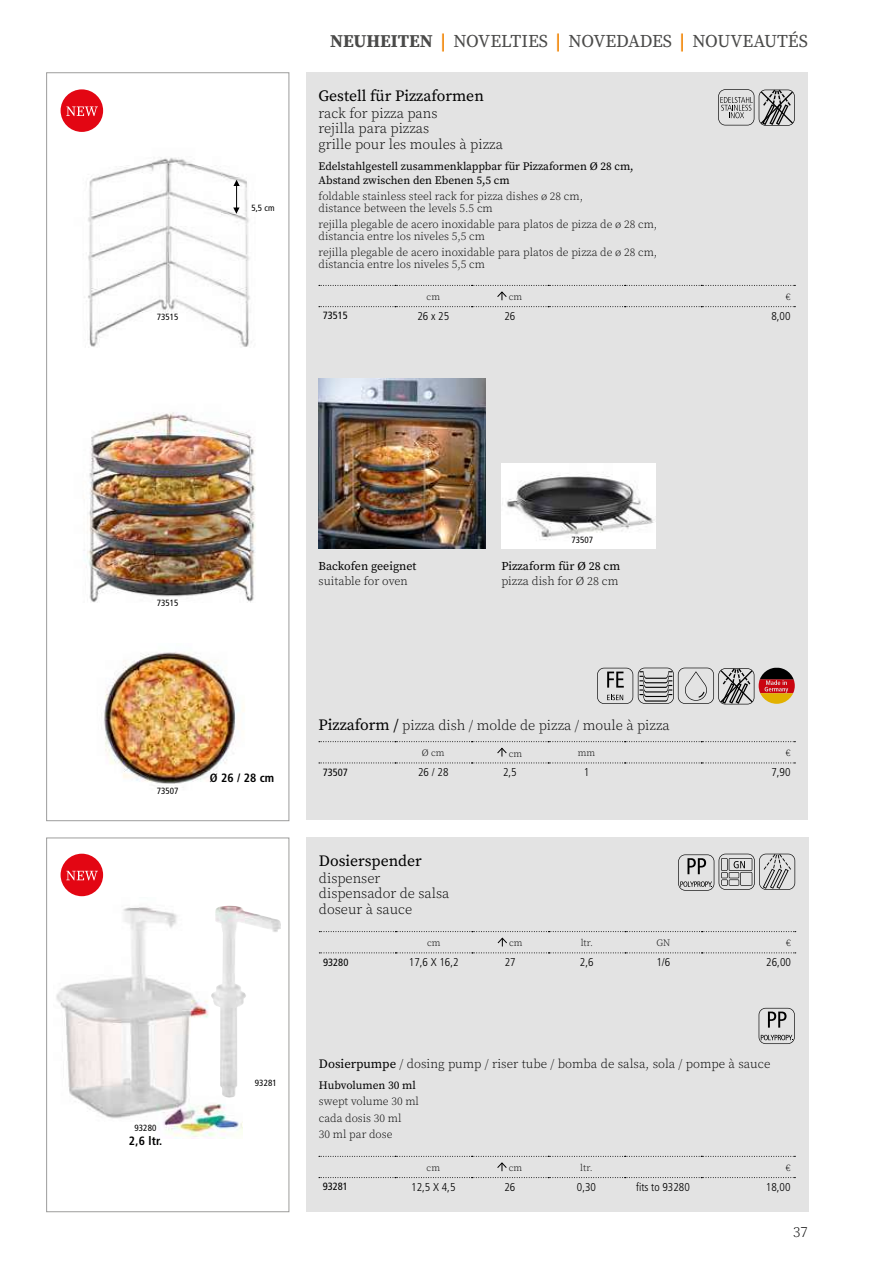
<style>
.page{position:relative;width:893px;height:1263px;background:#fff}
.page>*{position:absolute;margin:0;border:0;box-sizing:border-box;transform-origin:0 0}
.t1{font:18px "Source Serif Pro";letter-spacing:-.01em;color:#4a4a49}
.t2{font:15.75px "Source Serif Pro";color:#000}
.t3{font:300 15px "Source Serif Pro";color:#000}
.t4{font:300 14.25px/15.8px "Source Serif Pro";color:#000}
.t5{font:300 12.75px "Source Serif Pro";color:#000}
.t6{font:12px "Source Serif Pro";color:#000}
.t7{font:300 12px "Source Serif Pro";color:#000}
.t8{font:700 condensed 12px "Frutiger LT Std";color:#000}
.t9{font:300 11.4px/12px "Source Serif Pro";color:#000}
.t10{font:11.4px/13.5px "Source Serif Pro";color:#000}
.t11{font:300 condensed 11.4px "Frutiger LT Std";color:#000}
.t12{font:condensed 10.5px "Frutiger LT Std";color:#000}
.t13{font:300 9.75px "Source Serif Pro";color:#000}
.t14{font:condensed 9px "Frutiger LT Std";color:#000}
.s1{font-weight:700}
.s2{font-weight:700;color:#f18606}
.s3{font-weight:400;font-size:15.75px}
.s4{font-weight:400}
</style>
<div class="page">
<div style="left:46px;top:838px;width:243px;height:374px;border:1px solid #9d9d9c"></div>
<div style="left:306px;top:838px;width:502px;height:374px;background:#e3e3e3"></div>
<svg style="left:678px;top:854px;width:117px;height:37px"></svg>
<svg style="left:319px;top:931px;width:477px;height:1px"></svg>
<svg style="left:319px;top:952px;width:477px;height:1px"></svg>
<svg style="left:498px;top:938px;width:9px;height:8px"></svg>
<img style="left:56px;top:905px;width:186px;height:233px">
<svg style="left:319px;top:1177px;width:476px;height:1px"></svg>
<svg style="left:319px;top:1156px;width:476px;height:15px"></svg>
<div style="left:61px;top:854px;width:42px;height:42px;background:#e30613;border-radius:50%"></div>
<svg style="left:66px;top:871px;width:32px;height:9px"></svg>
<img style="left:211px;top:906px;width:70px;height:192px">
<div style="left:46px;top:73px;width:243px;height:748px;border:1px solid #9d9d9c"></div>
<div style="left:306px;top:72px;width:501px;height:748px;background:#e3e3e3"></div>
<img style="left:84px;top:157px;width:168px;height:190px">
<img style="left:84px;top:412px;width:172px;height:191px">
<svg style="left:319px;top:285px;width:476px;height:1px"></svg>
<svg style="left:319px;top:306px;width:476px;height:1px"></svg>
<svg style="left:497px;top:292px;width:10px;height:8px"></svg>
<svg style="left:718px;top:89px;width:77px;height:37px"></svg>
<img style="left:319px;top:379px;width:166px;height:170px">
<img style="left:501px;top:464px;width:154px;height:85px">
<svg style="left:233px;top:180px;width:7px;height:34px"></svg>
<svg style="left:319px;top:741px;width:476px;height:1px"></svg>
<svg style="left:319px;top:762px;width:476px;height:1px"></svg>
<svg style="left:497px;top:748px;width:10px;height:8px"></svg>
<img style="left:104px;top:652px;width:141px;height:132px">
<div style="left:61px;top:89px;width:42px;height:43px;background:#e30613;border-radius:50%"></div>
<svg style="left:66px;top:106px;width:32px;height:10px"></svg>
<svg style="left:760px;top:668px;width:34px;height:11px"></svg>
<div style="left:759px;top:679px;width:36px;height:14px;background:#ca0510"></div>
<svg style="left:760px;top:693px;width:34px;height:11px"></svg>
<svg style="left:765px;top:680px;width:23px;height:13px"></svg>
<svg style="left:597px;top:668px;width:157px;height:36px"></svg>
<svg style="left:759px;top:1008px;width:36px;height:36px"></svg>
<p class="t14" style="left:157px;top:311px;width:23px">73515</p>
<p class="t14" style="left:251px;top:203px;width:25px">5,5 cm</p>
<h1 class="t1" style="left:330px;top:29px;width:479px"><span class="s1">NEUHEITEN</span> <span class="s2">|</span> NOVELTIES <span class="s2">|</span> NOVEDADES <span class="s2">|</span> NOUVEAUTÉS</h1>
<h2 class="t2" style="left:319px;top:85px;width:167px">Gestell für Pizzaformen</h2>
<p class="t4" style="left:319px;top:105px;width:186px">rack for pizza pans<br>rejilla para pizzas<br>grille pour les moules à pizza</p>
<p class="t10" style="left:319px;top:159px;width:317px">Edelstahlgestell zusammenklappbar für Pizzaformen Ø 28 cm,<br>Abstand zwischen den Ebenen 5,5 cm</p>
<p class="t9" style="left:319px;top:190px;width:266px">foldable stainless steel rack for pizza dishes ø 28 cm, distance between the levels 5.5 cm</p>
<p class="t9" style="left:319px;top:218px;width:340px">rejilla plegable de acero inoxidable para platos de pizza de ø 28 cm, distancia entre los niveles 5,5 cm</p>
<p class="t9" style="left:319px;top:247px;width:340px">rejilla plegable de acero inoxidable para platos de pizza de ø 28 cm, distancia entre los niveles 5,5 cm</p>
<p class="t13" style="left:427px;top:290px;width:15px">cm</p>
<p class="t13" style="left:509px;top:291px;width:15px">cm</p>
<p class="t13" style="left:786px;top:290px;width:6px">€</p>
<p class="t12" style="left:323px;top:310px;width:27px">73515</p>
<p class="t11" style="left:417px;top:309px;width:33px">26 x 25</p>
<p class="t11" style="left:504px;top:309px;width:12px">26</p>
<p class="t11" style="left:771px;top:309px;width:21px">8,00</p>
<p class="t14" style="left:157px;top:597px;width:23px">73515</p>
<p class="t6" style="left:319px;top:558px;width:99px">Backofen geeignet</p>
<p class="t7" style="left:319px;top:573px;width:91px">suitable for oven</p>
<p class="t14" style="left:571px;top:535px;width:23px">73507</p>
<p class="t6" style="left:501px;top:558px;width:120px">Pizzaform für Ø 28 cm</p>
<p class="t7" style="left:501px;top:573px;width:119px">pizza dish for Ø 28 cm</p>
<p class="t14" style="left:157px;top:786px;width:23px">73507</p>
<p class="t8" style="left:210px;top:771px;width:66px">Ø 26 / 28 cm</p>
<p class="t14" style="left:134px;top:1122px;width:24px">93280</p>
<p class="t8" style="left:129px;top:1134px;width:35px">2,6 ltr.</p>
<p class="t14" style="left:255px;top:1077px;width:24px">93281</p>
<p class="t4" style="left:319px;top:718px;width:353px"><span class="s3">Pizzaform /</span> pizza dish / molde de pizza / moule à pizza</p>
<p class="t13" style="left:422px;top:746px;width:24px">Ø cm</p>
<p class="t13" style="left:509px;top:747px;width:15px">cm</p>
<p class="t13" style="left:578px;top:746px;width:19px">mm</p>
<p class="t13" style="left:786px;top:746px;width:6px">€</p>
<p class="t12" style="left:323px;top:766px;width:27px">73507</p>
<p class="t11" style="left:418px;top:766px;width:32px">26 / 28</p>
<p class="t11" style="left:503px;top:766px;width:15px">2,5</p>
<p class="t11" style="left:584px;top:766px;width:7px">1</p>
<p class="t11" style="left:771px;top:766px;width:21px">7,90</p>
<h2 class="t2" style="left:319px;top:850px;width:104px">Dosierspender</h2>
<p class="t4" style="left:319px;top:870px;width:132px">dispenser dispensador de salsa doseur à sauce</p>
<p class="t13" style="left:427px;top:936px;width:15px">cm</p>
<p class="t13" style="left:509px;top:937px;width:15px">cm</p>
<p class="t13" style="left:581px;top:936px;width:14px">ltr.</p>
<p class="t13" style="left:656px;top:936px;width:15px">GN</p>
<p class="t13" style="left:786px;top:936px;width:6px">€</p>
<p class="t12" style="left:323px;top:956px;width:27px">93280</p>
<p class="t11" style="left:409px;top:956px;width:51px">17,6 X 16,2</p>
<p class="t11" style="left:505px;top:956px;width:12px">27</p>
<p class="t11" style="left:580px;top:956px;width:15px">2,6</p>
<p class="t11" style="left:656px;top:956px;width:15px">1/6</p>
<p class="t11" style="left:766px;top:956px;width:26px">26,00</p>
<p class="t5" style="left:319px;top:1056px;width:453px"><span class="s4">Dosierpumpe</span> / dosing pump / riser tube / bomba de salsa, sola / pompe à sauce</p>
<p class="t10" style="left:319px;top:1078px;width:98px">Hubvolumen 30 ml</p>
<p class="t9" style="left:319px;top:1093px;width:102px;line-height:16.5px">swept volume 30 ml cada dosis 30 ml<br>30 ml par dose</p>
<p class="t13" style="left:427px;top:1161px;width:15px">cm</p>
<p class="t13" style="left:509px;top:1162px;width:15px">cm</p>
<p class="t13" style="left:580px;top:1161px;width:14px">ltr.</p>
<p class="t13" style="left:786px;top:1161px;width:6px">€</p>
<p class="t12" style="left:323px;top:1181px;width:27px">93281</p>
<p class="t11" style="left:411px;top:1180px;width:46px">12,5 X 4,5</p>
<p class="t11" style="left:504px;top:1180px;width:12px">26</p>
<p class="t11" style="left:577px;top:1180px;width:21px">0,30</p>
<p class="t11" style="left:636px;top:1180px;width:55px">fits to 93280</p>
<p class="t11" style="left:766px;top:1180px;width:26px">18,00</p>
<h3 class="t3" style="left:793px;top:1223px;width:16px">37</h3>
</div>
